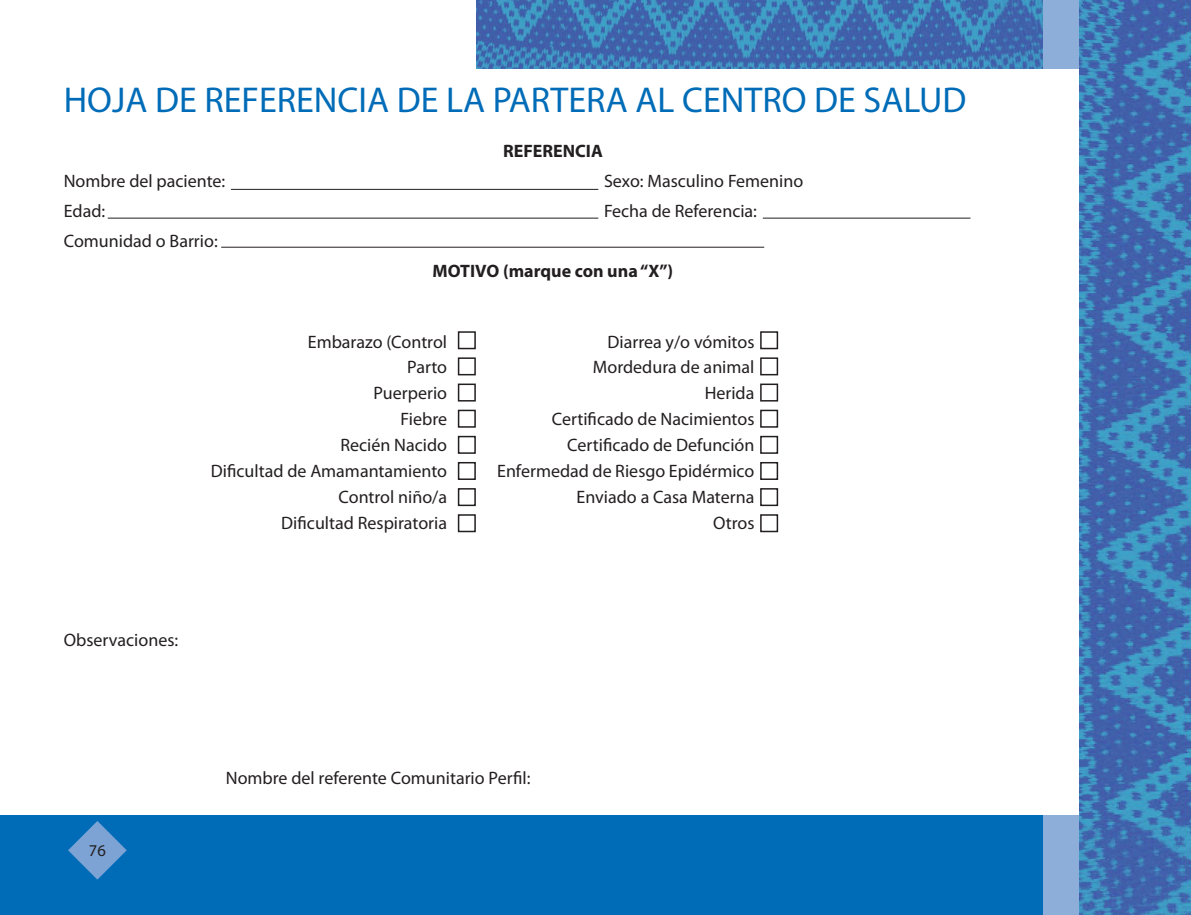
<style>
.page{position:relative;width:1191px;height:915px;background:#fff}
.page>*{position:absolute;margin:0;border:0;box-sizing:border-box;transform-origin:0 0}
.Paragraph_Style_3{font:36px "Myriad Pro";color:#006cb7}
.t1{font:18px "Myriad Pro";color:#231f20}
.Paragraph_Style_2{font:700 18px "Myriad Pro";color:#231f20}
.t2{font:16.5px "Myriad Pro";color:#231f20}
</style>
<div class="page">
<div style="left:980px;top:815px;width:126px;height:99px;background:#8eaeda"></div>
<div style="left:975px;top:0;width:139px;height:68px;background:#8eaeda"></div>
<img style="left:1080px;top:0;width:111px;height:914px">
<img style="left:476px;top:0;width:566px;height:69px">
<div style="left:0;top:815px;width:1042px;height:99px;background:#006cb7"></div>
<svg style="left:68px;top:821px;width:59px;height:58px"></svg>
<hr style="left:231px;top:189px;width:367px;height:1px;background:#231f20">
<hr style="left:108px;top:218px;width:490px;height:1px;background:#231f20">
<hr style="left:221px;top:247px;width:543px;height:1px;background:#231f20">
<hr style="left:763px;top:218px;width:207px;height:1px;background:#231f20">
<div style="left:458px;top:331px;width:18px;height:18px;border:2px solid #231f20"></div>
<div style="left:760px;top:331px;width:18px;height:18px;border:2px solid #231f20"></div>
<div style="left:458px;top:383px;width:18px;height:18px;border:2px solid #231f20"></div>
<div style="left:760px;top:383px;width:18px;height:18px;border:2px solid #231f20"></div>
<div style="left:458px;top:435px;width:18px;height:18px;border:2px solid #231f20"></div>
<div style="left:760px;top:435px;width:18px;height:18px;border:2px solid #231f20"></div>
<div style="left:458px;top:514px;width:18px;height:18px;border:2px solid #231f20"></div>
<div style="left:760px;top:514px;width:18px;height:18px;border:2px solid #231f20"></div>
<div style="left:458px;top:357px;width:18px;height:18px;border:2px solid #231f20"></div>
<div style="left:760px;top:357px;width:18px;height:18px;border:2px solid #231f20"></div>
<div style="left:458px;top:409px;width:18px;height:18px;border:2px solid #231f20"></div>
<div style="left:760px;top:409px;width:18px;height:18px;border:2px solid #231f20"></div>
<div style="left:458px;top:462px;width:18px;height:18px;border:2px solid #231f20"></div>
<div style="left:760px;top:462px;width:18px;height:18px;border:2px solid #231f20"></div>
<div style="left:458px;top:488px;width:18px;height:18px;border:2px solid #231f20"></div>
<div style="left:760px;top:488px;width:18px;height:18px;border:2px solid #231f20"></div>
<p class="Paragraph_Style_3" style="left:64px;top:78px;width:904px">HOJA DE REFERENCIA DE LA PARTERA AL CENTRO DE SALUD</p>
<p class="Paragraph_Style_2" style="left:503px;top:139px;width:101px">REFERENCIA</p>
<p class="t1" style="left:64px;top:170px;width:163px">Nombre del paciente:</p>
<p class="t1" style="left:604px;top:170px;width:201px">Sexo: Masculino Femenino</p>
<p class="t1" style="left:64px;top:200px;width:43px">Edad:</p>
<p class="t1" style="left:604px;top:200px;width:154px">Fecha de Referencia:</p>
<p class="t1" style="left:64px;top:230px;width:155px">Comunidad o Barrio:</p>
<p class="Paragraph_Style_2" style="left:432px;top:259px;width:242px">MOTIVO (marque con una “X”)</p>
<p class="t1" style="left:308px;top:330px;width:141px">Embarazo (Control</p>
<p class="t1" style="left:407px;top:356px;width:41px">Parto</p>
<p class="t1" style="left:373px;top:382px;width:75px">Puerperio</p>
<p class="t1" style="left:401px;top:408px;width:48px">Fiebre</p>
<p class="t1" style="left:340px;top:434px;width:108px">Recién Nacido</p>
<p class="t1" style="left:211px;top:459px;width:238px">Dificultad de Amamantamiento</p>
<p class="t1" style="left:338px;top:485px;width:110px">Control niño/a</p>
<p class="t1" style="left:281px;top:511px;width:167px">Dificultad Respiratoria</p>
<p class="t1" style="left:64px;top:628px;width:116px">Observaciones:</p>
<p class="t1" style="left:607px;top:330px;width:148px">Diarrea y/o vómitos</p>
<p class="t1" style="left:593px;top:356px;width:163px">Mordedura de animal</p>
<p class="t1" style="left:704px;top:382px;width:51px">Herida</p>
<p class="t1" style="left:552px;top:408px;width:204px">Certificado de Nacimientos</p>
<p class="t1" style="left:567px;top:434px;width:189px">Certificado de Defunción</p>
<p class="t1" style="left:497px;top:459px;width:259px">Enfermedad de Riesgo Epidérmico</p>
<p class="t1" style="left:576px;top:485px;width:179px">Enviado a Casa Materna</p>
<p class="t1" style="left:713px;top:511px;width:43px">Otros</p>
<p class="t2" style="left:89px;top:840px;width:18px">76</p>
<p class="t1" style="left:226px;top:766px;width:306px">Nombre del referente Comunitario Perfil:</p>
</div>
